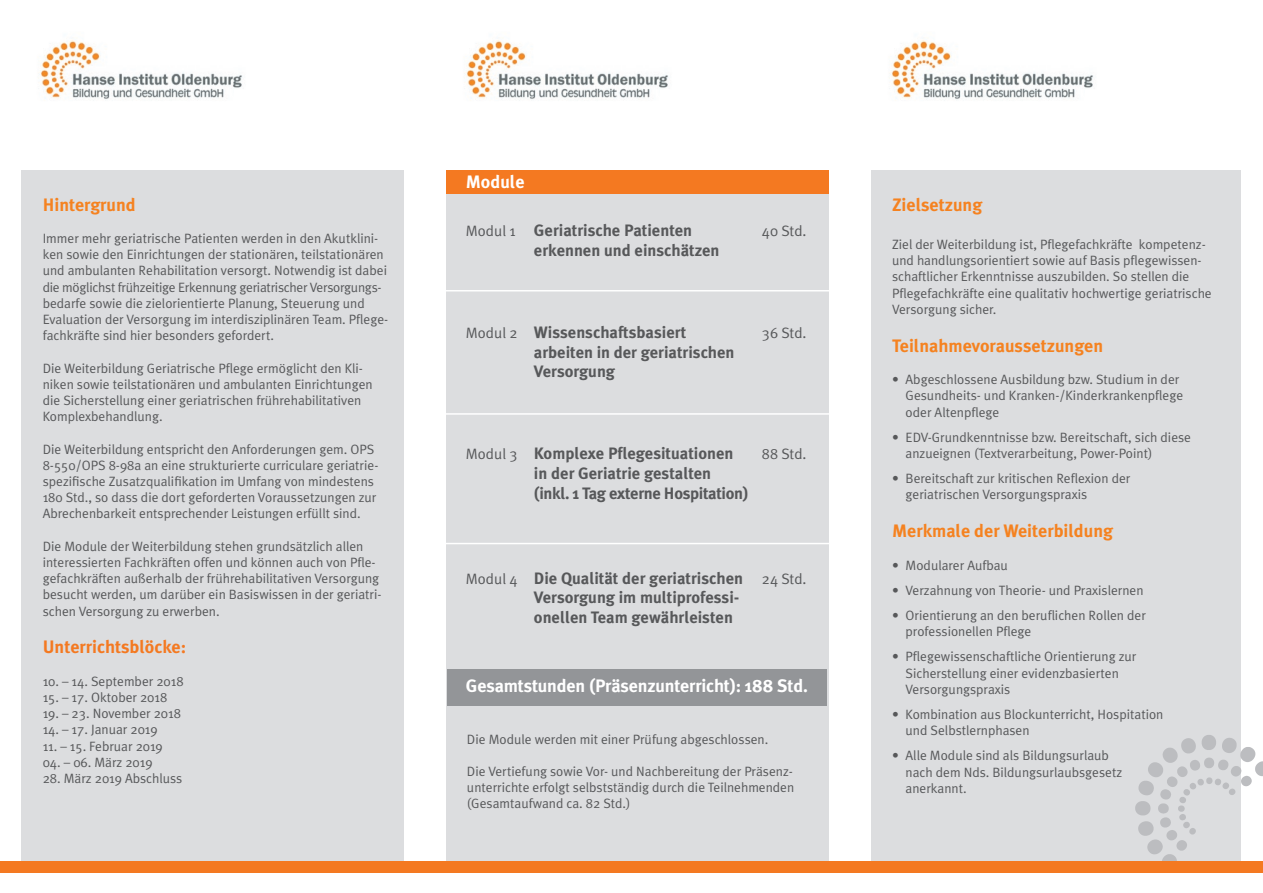
<style>
.page{position:relative;width:1263px;height:893px;background:#fff}
.page>*{position:absolute;margin:0;border:0;box-sizing:border-box;transform-origin:0 0}
.t1{font:700 18px "Meta Plus";color:#f58220}
.t2{font:700 18px "Meta Plus";letter-spacing:-.01em;color:#fff}
.t3{font:700 18px "Meta Plus";color:#f47921}
.t4{font:700 16.5px/19.8px "Meta Plus";color:#57585a}
.t5{font:15px "Meta Plus Normal";color:#57585a}
.t6{font:13.5px/16.2px "Meta Plus Normal";color:#57585a}
</style>
<div class="page">
<div style="left:871px;top:170px;width:370px;height:702px;background:#dcdddf"></div>
<div style="left:446px;top:170px;width:383px;height:702px;background:#dcdddf"></div>
<div style="left:446px;top:170px;width:383px;height:23px;background:#f47921"></div>
<div style="left:21px;top:170px;width:383px;height:702px;background:#dcdddf"></div>
<img style="left:39px;top:40px;width:204px;height:59px">
<img style="left:465px;top:40px;width:204px;height:59px">
<img style="left:890px;top:40px;width:204px;height:59px">
<img style="left:1135px;top:735px;width:128px;height:126px">
<div style="left:0;top:861px;width:1263px;height:12px;background:#f47921"></div>
<hr style="left:442px;top:290px;width:404px;height:1px;background:#fff">
<hr style="left:442px;top:413px;width:404px;height:2px;background:#fff">
<hr style="left:442px;top:543px;width:404px;height:1px;background:#fff">
<div style="left:447px;top:669px;width:379px;height:36px;background:#939598"></div>
<p class="t1" style="left:43px;top:194px;width:95px">Hintergrund</p>
<p class="t6" style="left:43px;top:230px;width:346px">Immer mehr geriatrische Patienten werden in den Akutklini&shy;ken sowie den Einrichtungen der stationären, teilstationären und ambulanten Rehabilitation versorgt. Notwendig ist dabei die möglichst frühzeitige Erkennung geriatrischer Versorgungs-</p>
<p class="t6" style="left:43px;top:295px;width:347px">bedarfe sowie die zielorientierte Planung, Steuerung und<br>Evaluation der Versorgung im interdisziplinären Team. Pflege&shy;fachkräfte sind hier besonders gefordert.</p>
<p class="t6" style="left:43px;top:360px;width:331px">Die Weiterbildung Geriatrische Pflege ermöglicht den Kli&shy;niken sowie teilstationären und ambulanten Einrichtungen die Sicherstellung einer geriatrischen frührehabilitativen Komplexbehandlung.</p>
<p class="t6" style="left:43px;top:441px;width:337px">Die Weiterbildung entspricht den Anforderungen gem. OPS 8-550/OPS 8-98a an eine strukturierte curriculare geriatrie&shy;spezifische Zusatzqualifikation im Umfang von mindestens 180 Std., so dass die dort geforderten Voraussetzungen zur Abrechenbarkeit entsprechender Leistungen erfüllt sind.</p>
<p class="t6" style="left:43px;top:538px;width:340px">Die Module der Weiterbildung stehen grundsätzlich allen interessierten Fachkräften offen und können auch von Pfle&shy;gefachkräften außerhalb der frührehabilitativen Versorgung besucht werden, um darüber ein Basiswissen in der geriatri&shy;schen Versorgung zu erwerben.</p>
<p class="t3" style="left:43px;top:637px;width:145px">Unterrichtsblöcke:</p>
<p class="t6" style="left:43px;top:673px;width:142px">10. – 14. September 2018</p>
<p class="t6" style="left:43px;top:689px;width:126px">15. – 17. Oktober 2018</p>
<p class="t6" style="left:43px;top:705px;width:140px">19. – 23. November 2018</p>
<p class="t6" style="left:43px;top:721px;width:116px">14. – 17. Januar 2019</p>
<p class="t6" style="left:43px;top:738px;width:122px">11. – 15. Februar 2019</p>
<p class="t6" style="left:43px;top:754px;width:111px">04. – 06. März 2019</p>
<p class="t6" style="left:43px;top:770px;width:141px">28. März 2019 Abschluss</p>
<p class="t2" style="left:466px;top:172px;width:60px">Module</p>
<p class="t5" style="left:466px;top:222px;width:51px">Modul 1</p>
<p class="t4" style="left:534px;top:220px;width:160px">Geriatrische Patienten</p>
<p class="t4" style="left:534px;top:240px;width:187px">erkennen und einschätzen</p>
<p class="t5" style="left:762px;top:222px;width:46px">40 Std.</p>
<p class="t5" style="left:466px;top:324px;width:53px">Modul 2</p>
<p class="t4" style="left:534px;top:322px;width:154px">Wissenschaftsbasiert</p>
<p class="t4" style="left:534px;top:342px;width:202px">arbeiten in der geriatrischen<br>Versorgung</p>
<p class="t5" style="left:762px;top:324px;width:46px">36 Std.</p>
<p class="t5" style="left:466px;top:445px;width:53px">Modul 3</p>
<p class="t4" style="left:534px;top:443px;width:216px">Komplexe Pflegesituationen in der Geriatrie gestalten (inkl. 1 Tag externe Hospitation)</p>
<p class="t5" style="left:762px;top:445px;width:46px">88 Std.</p>
<p class="t5" style="left:466px;top:570px;width:53px">Modul 4</p>
<p class="t4" style="left:534px;top:568px;width:211px">Die Qualität der geriatrischen<br>Versorgung im multiprofessi&shy;onellen Team gewährleisten</p>
<p class="t5" style="left:762px;top:570px;width:46px">24 Std.</p>
<p class="t2" style="left:466px;top:676px;width:344px">Gesamtstunden (Präsenzunterricht): 188 Std.</p>
<p class="t6" style="left:467px;top:731px;width:303px">Die Module werden mit einer Prüfung abgeschlossen.</p>
<p class="t6" style="left:467px;top:763px;width:329px;text-align:justify">Die Vertiefung sowie Vor- und Nachbereitung der Präsenz&shy;unterrichte erfolgt selbstständig durch die Teilnehmenden (Gesamtaufwand ca. 82 Std.)</p>
<p class="t1" style="left:892px;top:195px;width:92px">Zielsetzung</p>
<p class="t6" style="left:892px;top:236px;width:321px">Ziel der Weiterbildung ist, Pflegefachkräfte kompetenz&shy;und handlungsorientiert sowie auf Basis pflegewissen&shy;schaftlicher Erkenntnisse auszubilden. So stellen die Pflegefachkräfte eine qualitativ hochwertige geriatrische Versorgung sicher.</p>
<p class="t1" style="left:892px;top:335px;width:213px">Teilnahmevoraussetzungen</p>
<p class="t6" style="left:892px;top:371px;width:289px">• Abgeschlossene Ausbildung bzw. Studium in der</p>
<p class="t6" style="left:905px;top:387px;width:279px">Gesundheits- und Kranken-/Kinderkrankenpflege</p>
<p class="t6" style="left:905px;top:404px;width:95px">oder Altenpflege</p>
<p class="t6" style="left:892px;top:429px;width:301px">• EDV-Grundkenntnisse bzw. Bereitschaft, sich diese</p>
<p class="t6" style="left:905px;top:445px;width:248px">anzueignen (Textverarbeitung, Power-Point)</p>
<p class="t6" style="left:892px;top:470px;width:240px">• Bereitschaft zur kritischen Reflexion der</p>
<p class="t6" style="left:905px;top:486px;width:183px">geriatrischen Versorgungspraxis</p>
<p class="t1" style="left:892px;top:520px;width:222px">Merkmale der Weiterbildung</p>
<p class="t6" style="left:892px;top:557px;width:117px">• Modularer Aufbau</p>
<p class="t6" style="left:892px;top:582px;width:253px">• Verzahnung von Theorie- und Praxislernen</p>
<p class="t6" style="left:892px;top:607px;width:255px">• Orientierung an den beruflichen Rollen der</p>
<p class="t6" style="left:905px;top:623px;width:127px">professionellen Pflege</p>
<p class="t6" style="left:892px;top:648px;width:246px">• Pflegewissenschaftliche Orientierung zur</p>
<p class="t6" style="left:905px;top:665px;width:215px">Sicherstellung einer evidenzbasierten</p>
<p class="t6" style="left:905px;top:681px;width:106px">Versorgungspraxis</p>
<p class="t6" style="left:892px;top:706px;width:273px">• Kombination aus Blockunterricht, Hospitation</p>
<p class="t6" style="left:905px;top:722px;width:126px">und Selbstlernphasen</p>
<p class="t6" style="left:892px;top:747px;width:218px">• Alle Module sind als Bildungsurlaub</p>
<p class="t6" style="left:905px;top:764px;width:218px">nach dem Nds. Bildungsurlaubsgesetz</p>
<p class="t6" style="left:905px;top:780px;width:63px">anerkannt.</p>
</div>
